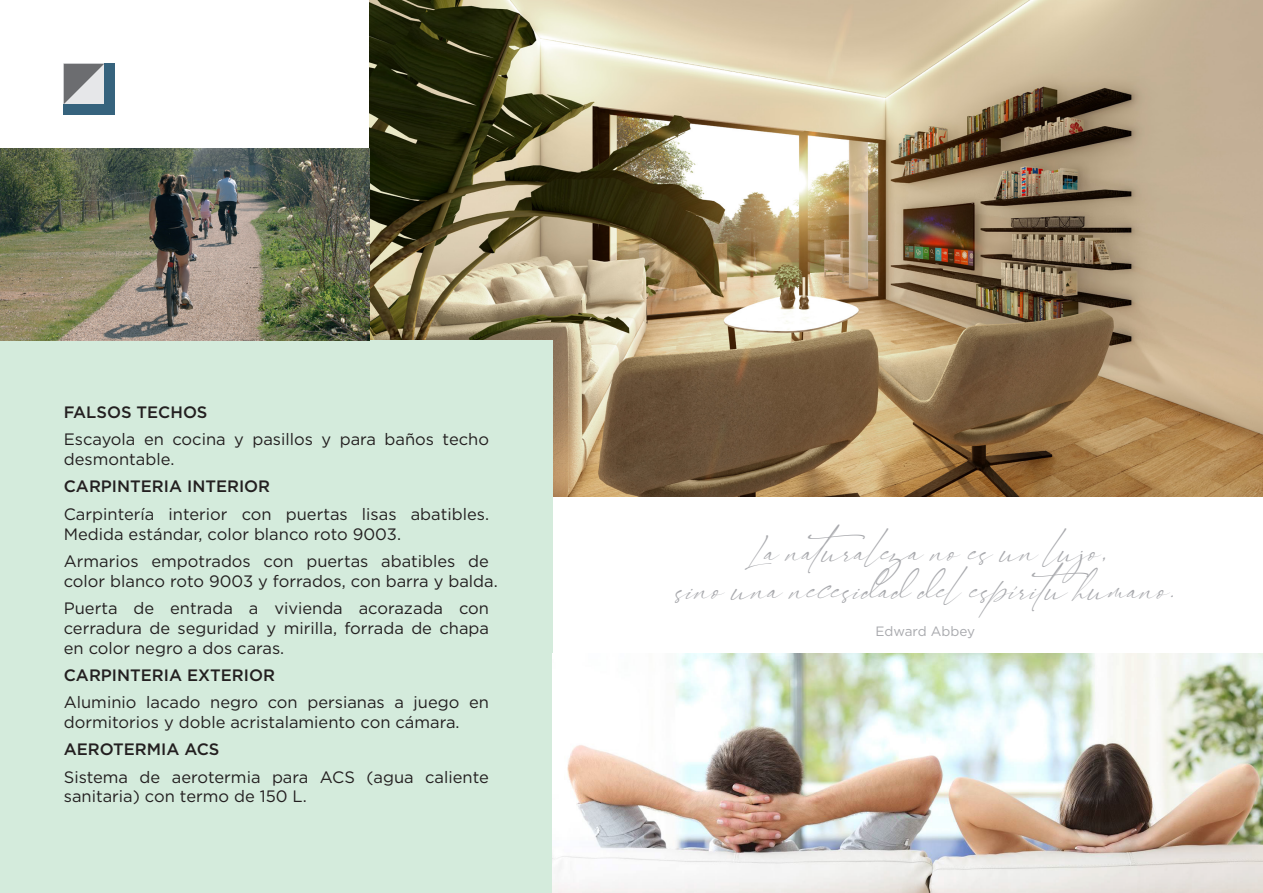
<style>
.page{position:relative;width:1263px;height:893px;background:#fff}
.page>*{position:absolute;margin:0;border:0;box-sizing:border-box;transform-origin:0 0}
.t1{font:27px/37.5px "Signatie";color:#a8a9ad;text-align:center}
.t2{font:16.5px/19.8px "Gotham";color:#231f20}
.t3{font:500 16.5px "Gotham";color:#231f20}
.t4{font:13.5px "Gotham";color:#a8a9ad}
</style>
<div class="page">
<img style="left:370px;top:0;width:893px;height:497px">
<div style="left:0;top:340px;width:553px;height:553px;background:#d4ebdc"></div>
<div style="left:64px;top:64px;width:51px;height:51px;background:#36637d"></div>
<svg style="left:64px;top:64px;width:40px;height:40px"></svg>
<img style="left:553px;top:653px;width:710px;height:240px">
<img style="left:0;top:149px;width:370px;height:191px">
<p class="t3" style="left:64px;top:401px;width:145px">FALSOS TECHOS</p>
<p class="t2" style="left:64px;top:429px;width:427px">Escayola en cocina y pasillos y para baños techo desmontable.</p>
<p class="t3" style="left:64px;top:476px;width:208px">CARPINTERIA INTERIOR</p>
<p class="t2" style="left:64px;top:504px;width:427px">Carpintería interior con puertas lisas abatibles.<br>Medida estándar, color blanco roto 9003.</p>
<p class="t2" style="left:64px;top:551px;width:436px">Armarios empotrados con puertas abatibles de color blanco roto 9003 y forrados, con barra y balda.</p>
<p class="t2" style="left:64px;top:598px;width:427px;text-align:justify">Puerta de entrada a vivienda acorazada con cerradura de seguridad y mirilla, forrada de chapa en color negro a dos caras.</p>
<p class="t3" style="left:64px;top:664px;width:213px">CARPINTERIA EXTERIOR</p>
<p class="t2" style="left:64px;top:692px;width:427px">Aluminio lacado negro con persianas a juego en dormitorios y doble acristalamiento con cámara.</p>
<p class="t3" style="left:64px;top:739px;width:157px">AEROTERMIA ACS</p>
<p class="t2" style="left:64px;top:766px;width:427px">Sistema de aerotermia para ACS (agua caliente sanitaria) con termo de 150 L.</p>
<h1 class="t1" style="left:677px;top:533px;width:499px">La naturaleza no es un lujo,<br>sino una necesidad del espíritu humano.</h1>
<p class="t4" style="left:875px;top:623px;width:101px">Edward Abbey</p>
</div>
